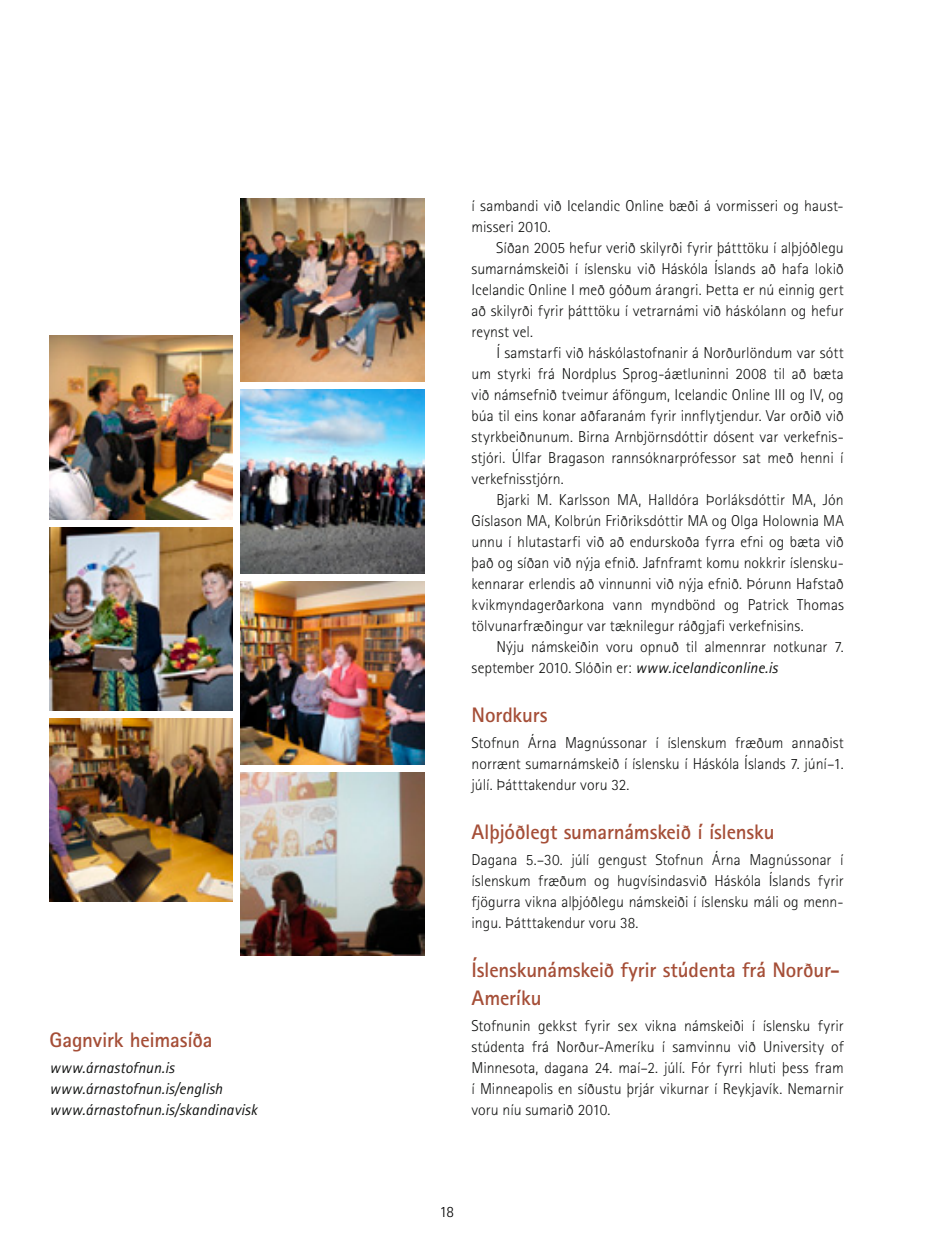
<style>
.page{position:relative;width:943px;height:1241px;background:#fff}
.page>*{position:absolute;margin:0;border:0;box-sizing:border-box;transform-origin:0 0}
.t1{font:700 21px/28px "Rotis Sans Serif";letter-spacing:-.01em;color:#a54e37}
.t2{font:300 15.75px/21px "Rotis Sans Serif";letter-spacing:.005em;color:#131413;text-align:justify}
.t3{font:italic 15.75px/21px "Rotis Sans Serif";color:#131413}
.t4{font:300 15.75px "Rotis Sans Serif";color:#000}
.s1{font-weight:400;font-style:italic}
</style>
<div class="page">
<img style="left:241px;top:198px;width:183px;height:184px">
<img style="left:50px;top:336px;width:183px;height:183px">
<img style="left:241px;top:390px;width:183px;height:183px">
<img style="left:50px;top:527px;width:183px;height:183px">
<img style="left:241px;top:581px;width:183px;height:183px">
<img style="left:241px;top:772px;width:183px;height:183px">
<img style="left:50px;top:718px;width:183px;height:183px">
<h1 class="t1" style="left:50px;top:1025px;width:164px">Gagnvirk heimasíða</h1>
<p class="t3" style="left:50px;top:1057px;width:209px">www.árnastofnun.is www.árnastofnun.is/english www.árnastofnun.is/skandinavisk</p>
<p class="t2" style="left:471px;top:195px;width:374px">í sambandi við Icelandic Online bæði á vormisseri og haust&shy;misseri 2010.</p>
<p class="t2" style="left:471px;top:237px;width:374px;text-indent:25px">Síðan 2005 hefur verið skilyrði fyrir þátttöku í alþjóðlegu sumarnámskeiði í íslensku við Háskóla Íslands að hafa lokið Icelandic Online I með góðum árangri. Þetta er nú einnig gert að skilyrði fyrir þátttöku í vetrarnámi við háskólann og hefur reynst vel.</p>
<p class="t2" style="left:471px;top:342px;width:374px;text-indent:25px">Í samstarfi við háskólastofnanir á Norðurlöndum var sótt um styrki frá Nordplus Sprog-áætluninni 2008 til að bæta við námsefnið tveimur áföngum, Icelandic Online III og IV, og búa til eins konar aðfaranám fyrir innflytjendur. Var orðið við styrkbeiðnunum. Birna Arnbjörnsdóttir dósent var verkefnis&shy;stjóri. Úlfar Bragason rannsóknarprófessor sat með henni í verkefnisstjórn.</p>
<p class="t2" style="left:471px;top:489px;width:374px;text-indent:25px">Bjarki M. Karlsson MA, Halldóra Þorláksdóttir MA, Jón Gíslason MA, Kolbrún Friðriksdóttir MA og Olga Holownia MA unnu í hlutastarfi við að endurskoða fyrra efni og bæta við það og síðan við nýja efnið. Jafnframt komu nokkrir íslensku&shy;kennarar erlendis að vinnunni við nýja efnið. Þórunn Hafstað kvikmyndagerðarkona vann myndbönd og Patrick Thomas tölvunarfræðingur var tæknilegur ráðgjafi verkefnisins.</p>
<p class="t2" style="left:471px;top:636px;width:374px;text-indent:25px">Nýju námskeiðin voru opnuð til almennrar notkunar 7. september 2010. Slóðin er: <span class="s1">www.icelandiconline.is</span></p>
<h1 class="t1" style="left:471px;top:700px;width:78px">Nordkurs</h1>
<p class="t2" style="left:471px;top:732px;width:374px">Stofnun Árna Magnússonar í íslenskum fræðum annaðist norrænt sumarnámskeið í íslensku í Háskóla Íslands 7. júní–1. júlí. Þátttakendur voru 32.</p>
<h1 class="t1" style="left:471px;top:817px;width:305px">Alþjóðlegt sumarnámskeið í íslensku</h1>
<p class="t2" style="left:471px;top:849px;width:374px">Dagana 5.–30. júlí gengust Stofnun Árna Magnússonar í íslenskum fræðum og hugvísindasvið Háskóla Íslands fyrir fjögurra vikna alþjóðlegu námskeiði í íslensku máli og menn&shy;ingu. Þátttakendur voru 38.</p>
<h1 class="t1" style="left:471px;top:955px;width:370px">Íslenskunámskeið fyrir stúdenta frá Norður-<br>Ameríku</h1>
<p class="t2" style="left:471px;top:1015px;width:374px">Stofnunin gekkst fyrir sex vikna námskeiði í íslensku fyrir stúdenta frá Norður-Ameríku í samvinnu við University of Minnesota, dagana 24. maí–2. júlí. Fór fyrri hluti þess fram í Minneapolis en síðustu þrjár vikurnar í Reykjavík. Nemarnir voru níu sumarið 2010.</p>
<p class="t4" style="left:439px;top:1201px;width:16px">18</p>
</div>
